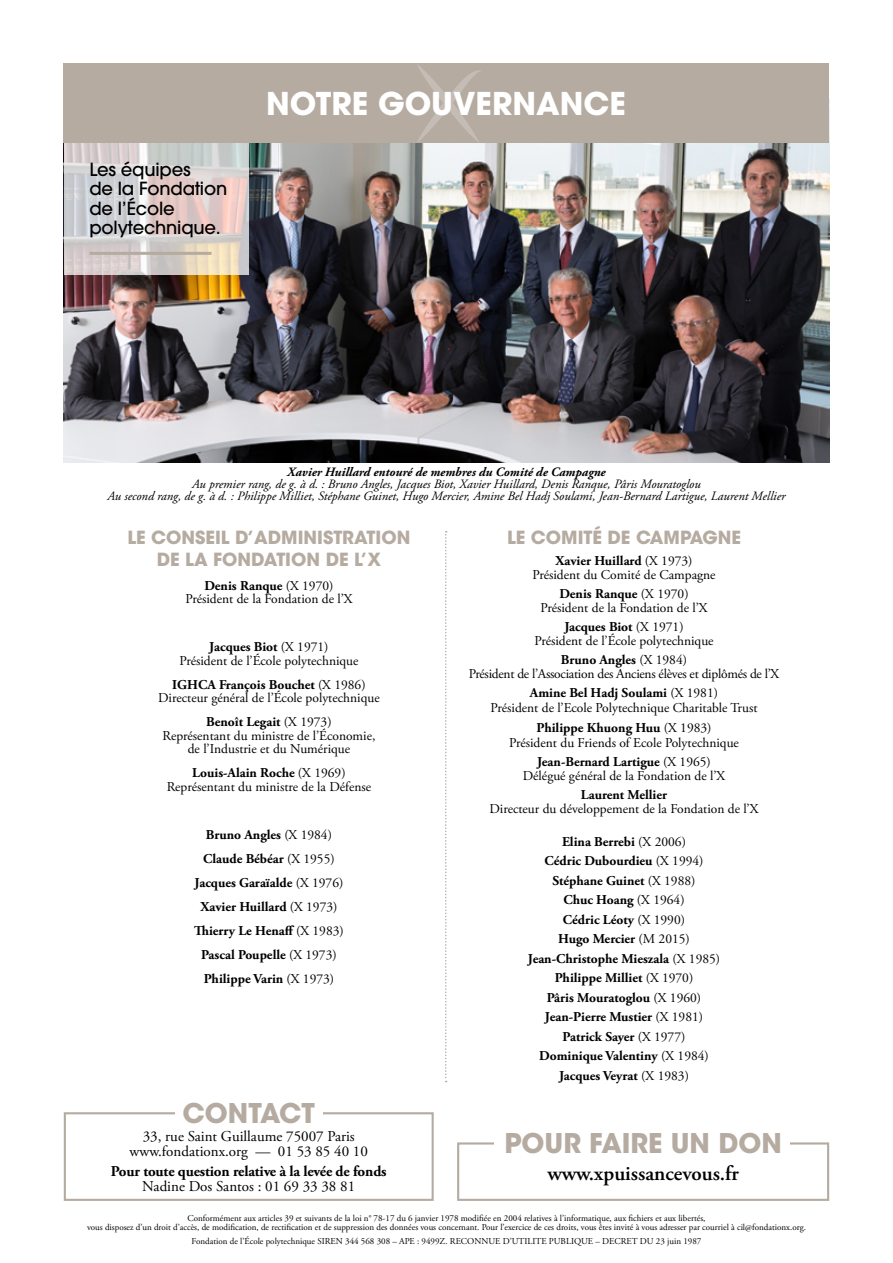
<style>
.page{position:relative;width:893px;height:1263px;background:#fff}
.page>*{position:absolute;margin:0;border:0;box-sizing:border-box;transform-origin:0 0}
.t1{font:700 31.2px "Avant Garde LT";color:#fff}
.t2{font:700 27px "ITC Avant Garde Std";color:#b5aba1}
.t3{font:600 21px "Adobe Garamond Pro";color:#000}
.t4{font:700 18px/21.6px "ITC Avant Garde Std";color:#b5aba1;text-align:center}
.t5{font:500 18px/19.5px "Avant Garde";letter-spacing:-.01em;color:#000}
.t6{font:15px/15px "Adobe Garamond Pro";color:#000;text-align:center}
.t7{font:700 15px "Adobe Garamond Pro";letter-spacing:-.01em;color:#000}
.t8{font:13.5px/13.5px "Adobe Garamond Pro";color:#000;text-align:center}
.t9{font:700 13.5px/19.5px "Adobe Garamond Pro";color:#000;text-align:center}
.t10{font:13.5px/13.5px "Adobe Garamond Pro";letter-spacing:-.02em;color:#000;text-align:center}
.t11{font:italic 12.75px/12px "Adobe Garamond Pro";color:#000;text-align:center}
.t12{font:italic 700 12.75px "Adobe Garamond Pro";color:#000}
.t13{font:9px/9px "Adobe Garamond Pro";color:#000;text-align:center}
.s1{font-weight:700}
.s2{font-weight:400}
</style>
<div class="page">
<div style="left:64px;top:1112px;width:370px;height:89px;border:2px solid #b5aba1"></div>
<div style="left:457px;top:1142px;width:372px;height:59px;border:2px solid #b5aba1"></div>
<img style="left:64px;top:143px;width:765px;height:319px">
<div style="left:176px;top:1094px;width:147px;height:35px;background:#fff"></div>
<div style="left:495px;top:1118px;width:295px;height:41px;background:#fff"></div>
<div style="left:64px;top:64px;width:765px;height:79px;background:#b5aba1"></div>
<svg style="left:417px;top:65px;width:63px;height:77px"></svg>
<svg style="left:64px;top:143px;width:185px;height:131px"></svg>
<hr style="left:89px;top:252px;width:123px;height:3px;background:#b5aba1">
<svg style="left:445px;top:531px;width:2px;height:551px"></svg>
<h3 class="t5" style="left:89px;top:159px;width:139px">Les équipes<br>de la Fondation de l’École polytechnique.</h3>
<h1 class="t1" style="left:266px;top:83px;width:361px">NOTRE GOUVERNANCE</h1>
<p class="t12" style="left:287px;top:465px;width:320px">Xavier Huillard entouré de membres du Comité de Campagne</p>
<p class="t11" style="left:108px;top:479px;width:679px">Au premier rang, de g. à d. : Bruno Angles, Jacques Biot, Xavier Huillard, Denis Ranque, Pâris Mouratoglou<br>Au second rang, de g. à d. : Philippe Milliet, Stéphane Guinet, Hugo Mercier, Amine Bel Hadj Soulami, Jean-Bernard Lartigue, Laurent Mellier</p>
<h3 class="t4" style="left:127px;top:527px;width:284px">LE CONSEIL D’ADMINISTRATION<br>DE LA FONDATION DE L’X</h3>
<p class="t8" style="left:185px;top:579px;width:169px"><span class="s1">Denis Ranque</span> (X 1970)<br>Président de la Fondation de l’X</p>
<p class="t8" style="left:179px;top:641px;width:181px"><span class="s1">Jacques Biot</span> (X 1971)<br>Président de l’École polytechnique</p>
<p class="t8" style="left:158px;top:678px;width:223px"><span class="s1">IGHCA François Bouchet</span> (X 1986)<br>Directeur général de l’École polytechnique</p>
<p class="t8" style="left:162px;top:716px;width:214px"><span class="s1">Benoît Legait</span> (X 1973)<br>Représentant du ministre de l’Économie, de l’Industrie et du Numérique</p>
<p class="t8" style="left:167px;top:767px;width:206px"><span class="s1">Louis-Alain Roche</span> (X 1969)<br>Représentant du ministre de la Défense</p>
<p class="t9" style="left:194px;top:823px;width:151px;line-height:24px">Bruno Angles <span class="s2">(X 1984)<br></span>Claude Bébéar <span class="s2">(X 1955)<br></span>Jacques Garaïalde <span class="s2">(X 1976)<br></span>Xavier Huillard <span class="s2">(X 1973)<br></span>Thierry Le Henaff <span class="s2">(X 1983)<br></span>Pascal Poupelle <span class="s2">(X 1973)<br></span>Philippe Varin <span class="s2">(X 1973)</span></p>
<h3 class="t4" style="left:507px;top:527px;width:235px">LE COMITÉ DE CAMPAGNE</h3>
<p class="t8" style="left:532px;top:555px;width:185px"><span class="s1">Xavier Huillard</span> (X 1973)<br>Président du Comité de Campagne</p>
<p class="t8" style="left:540px;top:588px;width:169px"><span class="s1">Denis Ranque</span> (X 1970)<br>Président de la Fondation de l’X</p>
<p class="t8" style="left:534px;top:621px;width:181px"><span class="s1">Jacques Biot</span> (X 1971)<br>Président de l’École polytechnique</p>
<p class="t10" style="left:469px;top:654px;width:312px"><span class="s1">Bruno Angles</span> (X 1984)<br>Président de l’Association des Anciens élèves et diplômés de l’X</p>
<p class="t8" style="left:490px;top:686px;width:269px;line-height:15px"><span class="s1">Amine Bel Hadj Soulami</span> (X 1981)<br>Président de l’Ecole Polytechnique Charitable Trust</p>
<p class="t8" style="left:509px;top:720px;width:231px;line-height:15px"><span class="s1">Philippe Khuong Huu</span> (X 1983)<br>Président du Friends of Ecole Polytechnique</p>
<p class="t8" style="left:523px;top:756px;width:204px"><span class="s1">Jean-Bernard Lartigue</span> (X 1965)<br>Délégué général de la Fondation de l’X</p>
<p class="t9" style="left:581px;top:785px;width:88px">Laurent Mellier</p>
<p class="t8" style="left:490px;top:802px;width:270px">Directeur du développement de la Fondation de l’X</p>
<p class="t9" style="left:528px;top:832px;width:194px">Elina Berrebi <span class="s2">(X 2006)<br></span>Cédric Dubourdieu <span class="s2">(X 1994)<br></span>Stéphane Guinet <span class="s2">(X 1988)<br></span>Chuc Hoang <span class="s2">(X 1964)<br></span>Cédric Léoty <span class="s2">(X 1990)<br></span>Hugo Mercier <span class="s2">(M 2015)<br></span>Jean-Christophe Mieszala <span class="s2">(X 1985)<br></span>Philippe Milliet <span class="s2">(X 1970)<br></span>Pâris Mouratoglou <span class="s2">(X 1960)<br></span>Jean-Pierre Mustier <span class="s2">(X 1981)<br></span>Patrick Sayer <span class="s2">(X 1977)<br></span>Dominique Valentiny <span class="s2">(X 1984)<br></span>Jacques Veyrat <span class="s2">(X 1983)</span></p>
<h2 class="t2" style="left:182px;top:1095px;width:134px">CONTACT</h2>
<p class="t6" style="left:130px;top:1129px;width:240px">33, rue Saint Guillaume 75007 Paris www.fondationx.org — 01 53 85 40 10</p>
<p class="t7" style="left:111px;top:1162px;width:277px">Pour toute question relative à la levée de fonds</p>
<p class="t6" style="left:142px;top:1179px;width:214px">Nadine Dos Santos : 01 69 33 38 81</p>
<h2 class="t2" style="left:504px;top:1125px;width:279px">POUR FAIRE UN DON</h2>
<h3 class="t3" style="left:547px;top:1161px;width:193px">www.xpuissancevous.fr</h3>
<p class="t13" style="left:87px;top:1214px;width:720px">Conformément aux articles 39 et suivants de la loi n° 78-17 du 6 janvier 1978 modifiée en 2004 relatives à l’informatique, aux fichiers et aux libertés,<br>vous disposez d’un droit d’accès, de modification, de rectification et de suppression des données vous concernant. Pour l’exercice de ces droits, vous êtes invité à vous adresser par courriel à cil@fondationx.org.</p>
<p class="t13" style="left:192px;top:1236px;width:511px">Fondation de l’École polytechnique SIREN 344 568 308 – APE : 9499Z. RECONNUE D’UTILITE PUBLIQUE – DECRET DU 23 juin 1987</p>
</div>
